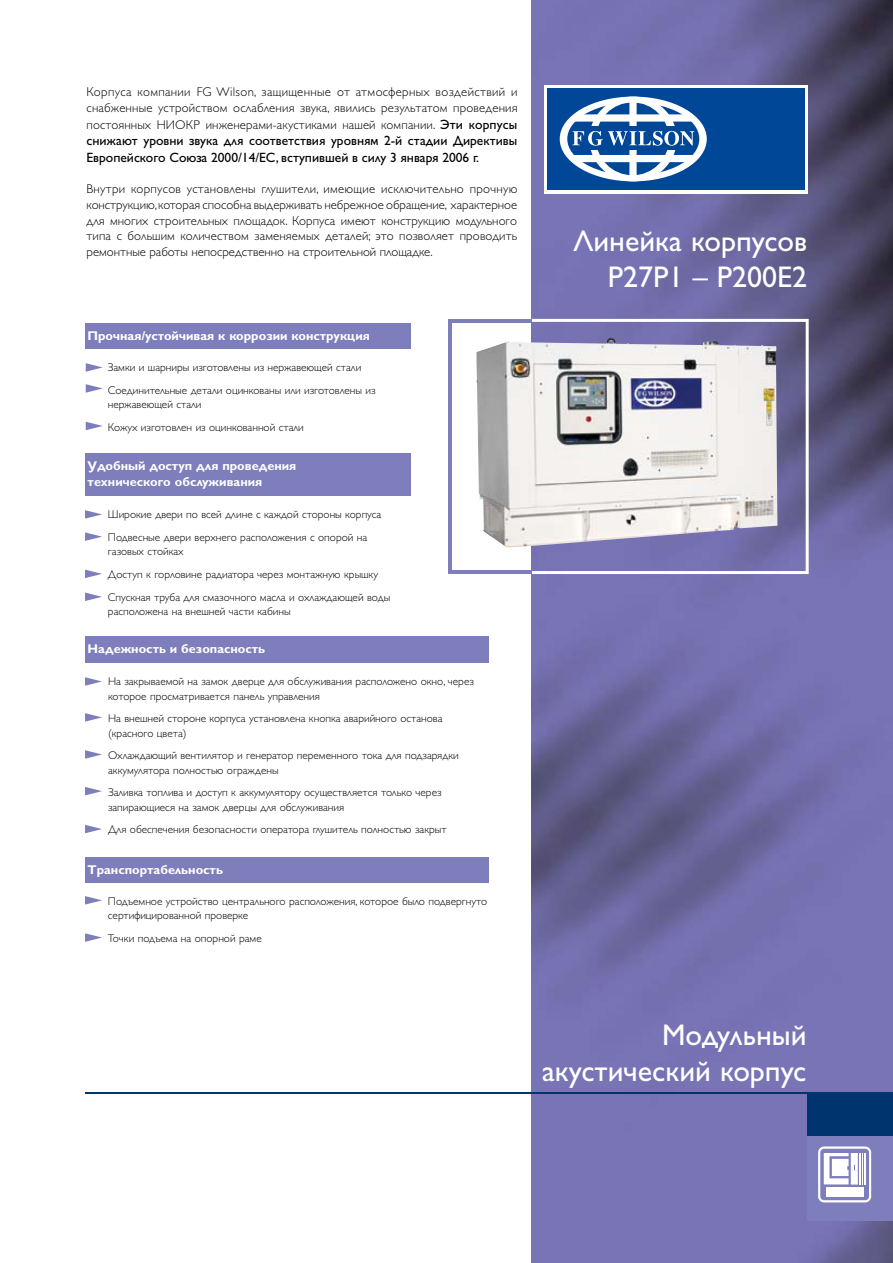
<style>
.page{position:relative;width:893px;height:1263px;background:#fff}
.page>*{position:absolute;margin:0;border:0;box-sizing:border-box;transform-origin:0 0}
.t1{font:30px/36px "Gill Sans Cyr";color:#fff;text-align:right}
.t2{font:13.5px/16.5px "Gill Sans Cyr";color:#000}
.t3{font:300 12.75px/15.8px "Gill Sans Cyr";color:#000;text-align:justify}
.t4{font:700 12.75px/15.8px "Gill Sans Cyr";color:#fff}
.t5{font:300 11.25px/22.8px "Gill Sans Cyr";color:#000}
.s1{font-weight:400;font-size:13.5px}
</style>
<div class="page">
<img style="left:532px;top:0;width:361px;height:1263px">
<div style="left:808px;top:1135px;width:85px;height:85px;background:#7d7ebb"></div>
<div style="left:808px;top:1093px;width:85px;height:42px;background:#00346e"></div>
<hr style="left:85px;top:1092px;width:808px;height:2px;background:#00346e">
<svg style="left:451px;top:319px;width:358px;height:255px"></svg>
<hr style="left:448px;top:319px;width:3px;height:255px;background:#7d7ebb">
<hr style="left:448px;top:319px;width:83px;height:3px;background:#7d7ebb">
<hr style="left:448px;top:571px;width:84px;height:3px;background:#7d7ebb">
<div style="left:85px;top:323px;width:325px;height:26px;background:#7d7ebb"></div>
<div style="left:85px;top:453px;width:325px;height:42px;background:#7d7ebb"></div>
<div style="left:85px;top:636px;width:404px;height:26px;background:#7d7ebb"></div>
<div style="left:85px;top:857px;width:404px;height:25px;background:#7d7ebb"></div>
<svg style="left:86px;top:363px;width:17px;height:9px"></svg>
<svg style="left:86px;top:384px;width:17px;height:9px"></svg>
<svg style="left:86px;top:422px;width:17px;height:8px"></svg>
<svg style="left:85px;top:510px;width:17px;height:9px"></svg>
<svg style="left:85px;top:532px;width:17px;height:9px"></svg>
<svg style="left:85px;top:570px;width:17px;height:8px"></svg>
<svg style="left:85px;top:677px;width:17px;height:9px"></svg>
<svg style="left:85px;top:713px;width:17px;height:9px"></svg>
<svg style="left:85px;top:750px;width:17px;height:9px"></svg>
<svg style="left:85px;top:787px;width:17px;height:8px"></svg>
<svg style="left:85px;top:825px;width:17px;height:8px"></svg>
<svg style="left:85px;top:896px;width:17px;height:8px"></svg>
<svg style="left:85px;top:933px;width:17px;height:9px"></svg>
<svg style="left:85px;top:592px;width:17px;height:9px"></svg>
<img style="left:476px;top:338px;width:301px;height:209px">
<div style="left:818px;top:1146px;width:53px;height:56px;border:2px solid #fff;border-radius:5px"></div>
<div style="left:826px;top:1187px;width:37px;height:9px;background:#fff"></div>
<hr style="left:859px;top:1153px;width:1px;height:31px;background:#fff">
<hr style="left:860px;top:1153px;width:1px;height:31px;background:#fff">
<hr style="left:862px;top:1153px;width:1px;height:31px;background:#fff">
<hr style="left:864px;top:1153px;width:2px;height:31px;background:#fff">
<svg style="left:824px;top:1153px;width:34px;height:31px"></svg>
<div style="left:544px;top:85px;width:264px;height:108px;background:#fff"></div>
<div style="left:547px;top:88px;width:257px;height:102px;background:#004798"></div>
<svg style="left:560px;top:97px;width:147px;height:84px"></svg>
<p class="t3" style="left:87px;top:84px;width:432px">Корпуса компании FG Wilson, защищенные от атмосферных воздействий и снабженные устройством ослабления звука, явились результатом проведения постоянных НИОКР инженерами-акустиками нашей компании. <span class="s1">Эти корпусы</span></p>
<p class="t2" style="left:87px;top:132px;width:432px">снижают уровни звука для соответствия уровням 2-й стадии Директивы<br>Европейского Союза 2000/14/EC, вступившей в силу 3 января 2006 г.</p>
<p class="t3" style="left:87px;top:181px;width:432px">Внутри корпусов установлены глушители, имеющие исключительно прочную конструкцию, которая способна выдерживать небрежное обращение, характерное для многих строительных площадок. Корпуса имеют конструкцию модульного типа с большим количеством заменяемых деталей; это позволяет проводить ремонтные работы непосредственно на строительной площадке.</p>
<p class="t4" style="left:88px;top:328px;width:284px">Прочная/устойчивая к коррозии конструкция</p>
<p class="t5" style="left:108px;top:356px;width:269px">Замки и шарниры изготовлены из нержавеющей стали<br>Соединительные детали оцинкованы или изготовлены из</p>
<p class="t5" style="left:108px;top:393px;width:198px">нержавеющей стали<br>Кожух изготовлен из оцинкованной стали</p>
<p class="t4" style="left:88px;top:458px;width:210px">Удобный доступ для проведения технического обслуживания</p>
<p class="t5" style="left:108px;top:503px;width:275px">Широкие двери по всей длине с каждой стороны корпуса<br>Подвесные двери верхнего расположения с опорой на</p>
<p class="t5" style="left:108px;top:540px;width:284px">газовых стойках<br>Доступ к горловине радиатора через монтажную крышку<br>Спускная труба для смазочного масла и охлаждающей воды</p>
<p class="t5" style="left:108px;top:600px;width:184px">расположена на внешней части кабины</p>
<p class="t4" style="left:88px;top:641px;width:179px">Надежность и безопасность</p>
<p class="t5" style="left:108px;top:674px;width:367px;line-height:14.2px">На закрываемой на замок дверце для обслуживания расположено окно, через которое просматривается панель управления</p>
<p class="t5" style="left:108px;top:711px;width:336px;line-height:14.2px">На внешней стороне корпуса установлена кнопка аварийного останова (красного цвета)</p>
<p class="t5" style="left:108px;top:748px;width:352px;line-height:14.2px">Охлаждающий вентилятор и генератор переменного тока для подзарядки аккумулятора полностью ограждены</p>
<p class="t5" style="left:108px;top:785px;width:335px;line-height:14.2px">Заливка топлива и доступ к аккумулятору осуществляется только через запирающиеся на замок дверцы для обслуживания</p>
<p class="t5" style="left:108px;top:818px;width:340px">Для обеспечения безопасности оператора глушитель полностью закрыт</p>
<p class="t4" style="left:88px;top:861px;width:137px">Транспортабельность</p>
<p class="t5" style="left:108px;top:894px;width:381px;line-height:14.2px">Подъемное устройство центрального расположения, которое было подвергнуто сертифицированной проверке</p>
<p class="t5" style="left:108px;top:926px;width:155px">Точки подъема на опорной раме</p>
<h1 class="t1" style="left:573px;top:223px;width:235px">Линейка корпусов<br>P27P1 – P200E2</h1>
<h1 class="t1" style="left:542px;top:1017px;width:266px">Модульный акустический корпус</h1>
</div>
